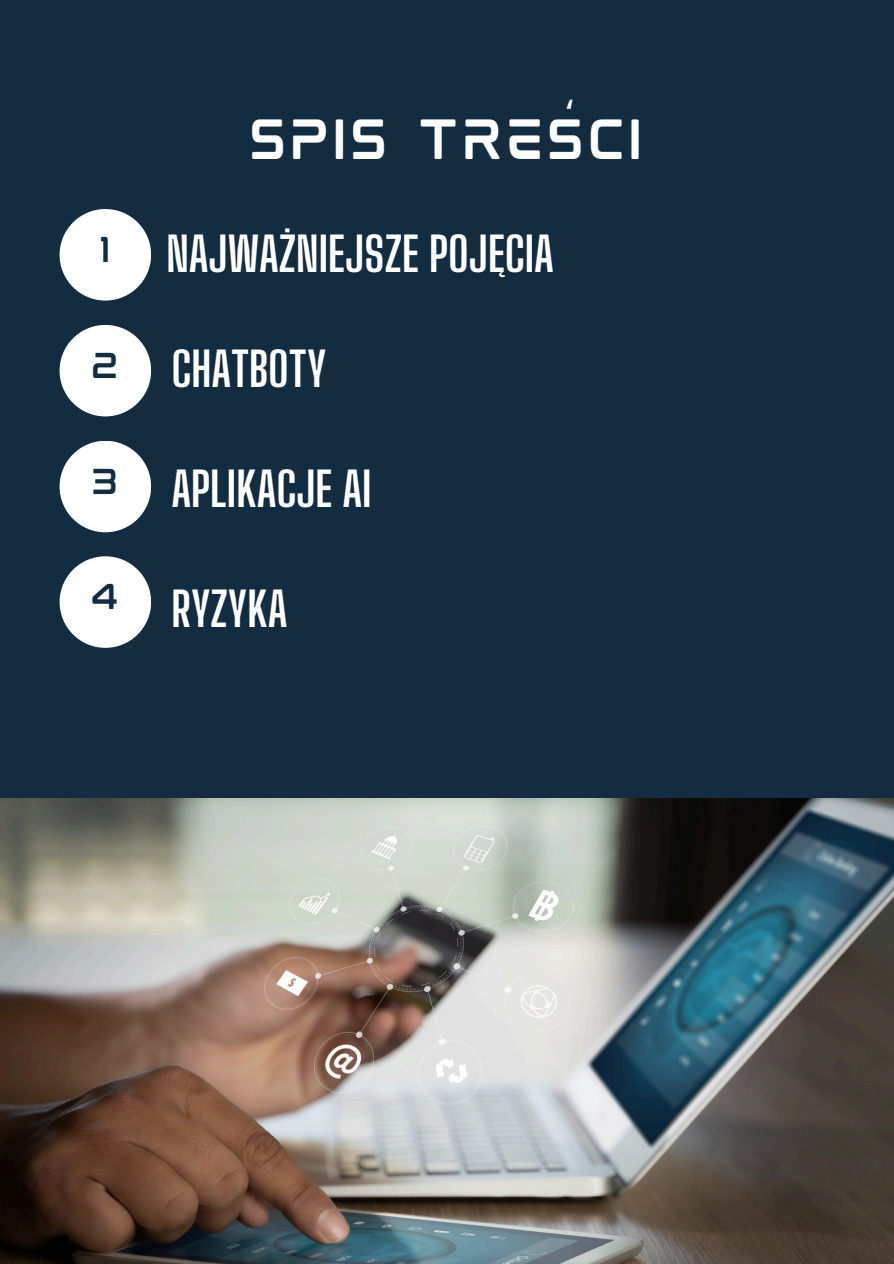
<style>
.page{position:relative;width:894px;height:1264px;background:#fff}
.page>*{position:absolute;margin:0;border:0;box-sizing:border-box;transform-origin:0 0}
.t1{font:48px "mokotoglitch";color:#fff}
.t2{font:700 46.95px "Big Shoulders Display";color:#fff}
.t3{font:37.5px "Noto Sans Gurmukhi";color:#fff}
.t4{font:30px "mokotoglitch";color:#142c3f}
</style>
<div class="page">
<div style="left:0;top:0;width:893px;height:1263px;background:#142c3f"></div>
<img style="left:0;top:798px;width:893px;height:465px">
<div style="left:60px;top:209px;width:91px;height:91px;background:#fff;border-radius:50%"></div>
<div style="left:60px;top:325px;width:91px;height:91px;background:#fff;border-radius:50%"></div>
<div style="left:60px;top:441px;width:91px;height:91px;background:#fff;border-radius:50%"></div>
<div style="left:60px;top:556px;width:91px;height:92px;background:#fff;border-radius:50%"></div>
<p class="t3" style="left:563px;top:93px;width:13px">‘</p>
<p class="t1" style="left:248px;top:123px;width:398px">SPIS TRESCI</p>
<p class="t4" style="left:99px;top:239px;width:14px">1</p>
<p class="t2" style="left:166px;top:225px;width:389px">NAJWAŻNIEJSZE POJĘCIA</p>
<h1 class="t4" style="left:91px;top:355px;width:31px">2</h1>
<h1 class="t2" style="left:171px;top:341px;width:156px">CHATBOTY</h1>
<p class="t4" style="left:91px;top:471px;width:30px">3</p>
<p class="t2" style="left:171px;top:460px;width:201px">APLIKACJE AI</p>
<h1 class="t4" style="left:90px;top:586px;width:32px">4</h1>
<h1 class="t2" style="left:171px;top:580px;width:117px">RYZYKA</h1>
</div>
